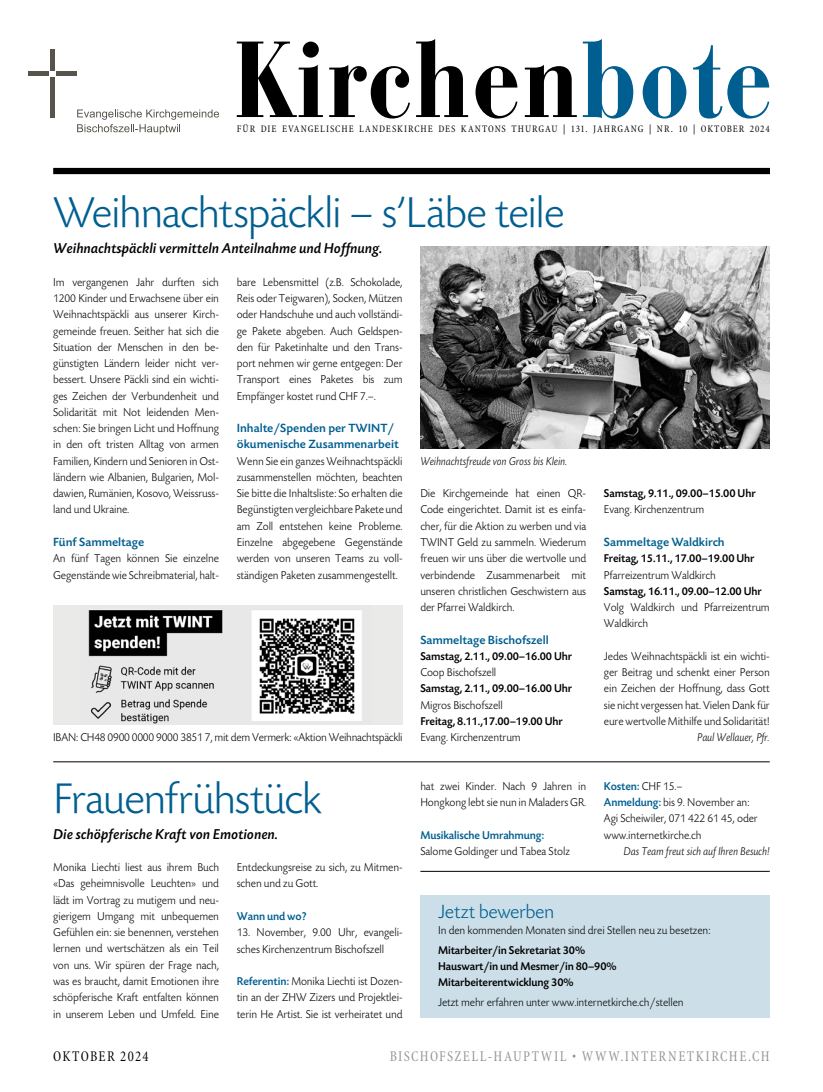
<style>
.page{position:relative;width:823px;height:1092px;background:#fff}
.page>*{position:absolute;margin:0;border:0;box-sizing:border-box;transform-origin:0 0}
.t1{font:300 45px "Today SBOP";letter-spacing:-.03em;color:#005f90}
.t2{font:300 20px "Today SBOP";letter-spacing:-.02em;color:#005f90}
.t3{font:italic 500 15px "Today SBOP";color:#000}
.t4{font:condensed 15px "Minion";letter-spacing:.105em;color:#959490;scale:.95 1}
.t5{font:condensed 15px "Minion";letter-spacing:.09em;color:#000;scale:.95 1}
.t6{font:500 12.5px/16.2px "Today SBOP";color:#005f90}
.t7{font:300 11.88px/16.2px "Today SBOP";letter-spacing:-.01em;color:#000;scale:.95 1}
.t8{font:500 11.88px/16.2px "Today SBOP";letter-spacing:-.01em;color:#000;scale:.95 1}
.t9{font:italic 300 11.88px "Today SBOP";letter-spacing:-.01em;color:#000;scale:.95 1}
.t10{font:500 11.88px "Today SBOP";letter-spacing:-.01em;color:#005f90;scale:.95 1}
.t11{font:condensed 10.12px "Minion";letter-spacing:.095em;color:#000}
.s1{font-weight:500;color:#005f90}
</style>
<div class="page">
<div style="left:420px;top:894px;width:349px;height:123px;background:#ccdfe9"></div>
<svg style="left:237px;top:42px;width:86px;height:75px"></svg>
<svg style="left:329px;top:65px;width:81px;height:53px"></svg>
<svg style="left:416px;top:39px;width:52px;height:78px"></svg>
<svg style="left:475px;top:66px;width:42px;height:52px"></svg>
<svg style="left:524px;top:65px;width:52px;height:52px"></svg>
<svg style="left:582px;top:39px;width:51px;height:79px"></svg>
<svg style="left:642px;top:66px;width:44px;height:52px"></svg>
<svg style="left:693px;top:45px;width:75px;height:73px"></svg>
<div style="left:53px;top:168px;width:716px;height:6px;background:#000"></div>
<div style="left:50px;top:77px;width:5px;height:40px;background:#57544b"></div>
<div style="left:50px;top:49px;width:5px;height:21px;background:#57544b"></div>
<hr style="left:56px;top:72px;width:21px;height:4px;background:#57544b">
<hr style="left:28px;top:72px;width:21px;height:4px;background:#57544b">
<svg style="left:77px;top:109px;width:142px;height:25px"></svg>
<img style="left:420px;top:247px;width:349px;height:201px">
<img style="left:80px;top:605px;width:292px;height:119px">
<hr style="left:53px;top:761px;width:716px;height:1px;background:#000">
<hr style="left:420px;top:871px;width:349px;height:1px;background:#000">
<div style="left:53px;top:605px;width:27px;height:119px;background:#eaeae9"></div>
<div style="left:372px;top:605px;width:30px;height:119px;background:#eaeae9"></div>
<p class="t11" style="left:237px;top:124px;width:534px">FÜR DIE EVANGELISCHE LANDESKIRCHE DES KANTONS THURGAU | 131. JAHRGANG | NR. 10 | OKTOBER 2024</p>
<h1 class="t1" style="left:53px;top:189px;width:513px">Weihnachtspäckli – s’Läbe teile</h1>
<p class="t3" style="left:53px;top:240px;width:330px">Weihnachtspäckli vermitteln Anteilnahme und Hoffnung.</p>
<p class="t7" style="left:53px;top:274px;width:176px">Im vergangenen Jahr durften sich 1200 Kinder und Erwachsene über ein Weihnachtspäckli aus unserer Kirch&shy;gemeinde freuen. Seither hat sich die Situation der Menschen in den be-- günstigten Ländern leider nicht ver&shy;bessert. Unsere Päckli sind ein wichti&shy;ges Zeichen der Verbundenheit und Solidarität mit Not leidenden Men&shy;schen: Sie bringen Licht und Hoffnung in den oft tristen Alltag von armen Familien, Kindern und Senioren in Ost&shy;ländern wie Albanien, Bulgarien, Mol&shy;dawien, Rumänien, Kosovo, Weissruss&shy;land und Ukraine.</p>
<p class="t6" style="left:53px;top:534px;width:93px">Fünf Sammeltage</p>
<p class="t7" style="left:53px;top:550px;width:176px">An fünf Tagen können Sie einzelne<br>Gegenstände wie Schreibmaterial, halt-</p>
<p class="t7" style="left:237px;top:274px;width:176px;text-align:justify">bare Lebensmittel (z.B. Schokolade, Reis oder Teigwaren), Socken, Mützen oder Handschuhe und auch vollständi&shy;ge Pakete abgeben. Auch Geldspen&shy;den für Paketinhalte und den Trans&shy;port nehmen wir gerne entgegen: Der Transport eines Paketes bis zum Empfänger kostet rund CHF 7.–.</p>
<p class="t6" style="left:237px;top:420px;width:163px">Inhalte/Spenden per TWINT/ ökumenische Zusammenarbeit</p>
<p class="t7" style="left:237px;top:453px;width:176px;text-align:justify">Wenn Sie ein ganzes Weihnachtspäckli zusammenstellen möchten, beachten Sie bitte die Inhaltsliste: So erhalten die Begünstigten vergleichbare Pakete und am Zoll entstehen keine Probleme.<br>Einzelne abgegebene Gegenstände werden von unseren Teams zu voll&shy;ständigen Paketen zusammengestellt.</p>
<p class="t9" style="left:420px;top:454px;width:156px">Weihnachtsfreude von Gross bis Klein.</p>
<p class="t7" style="left:420px;top:485px;width:176px;text-align:justify">Die Kirchgemeinde hat einen QR-Code eingerichtet. Damit ist es einfa&shy;cher, für die Aktion zu werben und via TWINT Geld zu sammeln. Wiederum freuen wir uns über die wertvolle und verbindende Zusammenarbeit mit unseren christlichen Geschwistern aus der Pfarrei Waldkirch.</p>
<p class="t6" style="left:420px;top:631px;width:130px">Sammeltage Bischofszell</p>
<p class="t8" style="left:420px;top:648px;width:161px">Samstag, 2.11., 09.00–16.00 Uhr</p>
<p class="t7" style="left:420px;top:664px;width:81px">Coop Bischofszell</p>
<p class="t8" style="left:420px;top:680px;width:161px">Samstag, 2.11., 09.00–16.00 Uhr</p>
<p class="t7" style="left:420px;top:697px;width:88px">Migros Bischofszell</p>
<p class="t8" style="left:420px;top:713px;width:151px">Freitag, 8.11.,17.00–19.00 Uhr</p>
<p class="t7" style="left:420px;top:729px;width:107px">Evang. Kirchenzentrum</p>
<p class="t7" style="left:53px;top:729px;width:369px">IBAN: CH48 0900 0000 9000 3851 7, mit dem Vermerk: «Aktion Weihnachtspäckli</p>
<h1 class="t1" style="left:53px;top:774px;width:270px">Frauenfrühstück</h1>
<p class="t3" style="left:53px;top:825px;width:226px">Die schöpferische Kraft von Emotionen.</p>
<p class="t7" style="left:420px;top:778px;width:176px">hat zwei Kinder. Nach 9 Jahren in<br>Hongkong lebt sie nun in Maladers GR.</p>
<p class="t10" style="left:420px;top:828px;width:132px">Musikalische Umrahmung:</p>
<p class="t7" style="left:420px;top:843px;width:159px">Salome Goldinger und Tabea Stolz</p>
<p class="t8" style="left:603px;top:485px;width:161px">Samstag, 9.11., 09.00–15.00 Uhr</p>
<p class="t7" style="left:603px;top:502px;width:107px">Evang. Kirchenzentrum</p>
<p class="t6" style="left:603px;top:534px;width:122px">Sammeltage Waldkirch</p>
<p class="t8" style="left:603px;top:550px;width:160px">Freitag, 15.11., 17.00–19.00 Uhr</p>
<p class="t7" style="left:603px;top:567px;width:119px">Pfarreizentrum Waldkirch</p>
<p class="t8" style="left:603px;top:583px;width:167px">Samstag, 16.11., 09.00–12.00 Uhr</p>
<p class="t7" style="left:603px;top:599px;width:176px">Volg Waldkirch und Pfarreizentrum<br>Waldkirch</p>
<p class="t7" style="left:603px;top:648px;width:176px;text-align:justify">Jedes Weihnachtspäckli ist ein wichti&shy;ger Beitrag und schenkt einer Person ein Zeichen der Hoffnung, dass Gott sie nicht vergessen hat. Vielen Dank für eure wertvolle Mithilfe und Solidarität!</p>
<p class="t9" style="left:696px;top:731px;width:78px">Paul Wellauer, Pfr.</p>
<p class="t7" style="left:603px;top:778px;width:163px"><span class="s1">Kosten:</span> CHF 15.–<br><span class="s1">Anmeldung:</span> bis 9. November an:<br>Agi Scheiwiler, 071 422 61 45, oder www.internetkirche.ch</p>
<p class="t9" style="left:623px;top:844px;width:155px">Das Team freut sich auf Ihren Besuch!</p>
<p class="t7" style="left:53px;top:859px;width:176px;text-align:justify">Monika Liechti liest aus ihrem Buch «Das geheimnisvolle Leuchten» und lädt im Vortrag zu mutigem und neu&shy;gierigem Umgang mit unbequemen Gefühlen ein: sie benennen, verstehen lernen und wertschätzen als ein Teil von uns. Wir spüren der Frage nach, was es braucht, damit Emotionen ihre schöpferische Kraft entfalten können in unserem Leben und Umfeld. Eine</p>
<p class="t7" style="left:237px;top:859px;width:176px">Entdeckungsreise zu sich, zu Mitmen&shy;schen und zu Gott.</p>
<p class="t10" style="left:237px;top:909px;width:75px">Wann und wo?</p>
<p class="t7" style="left:237px;top:924px;width:176px">13. November, 9.00 Uhr, evangeli&shy;sches Kirchenzentrum Bischofszell</p>
<p class="t7" style="left:237px;top:973px;width:176px;text-align:justify"><span class="s1">Referentin:</span> Monika Liechti ist Dozen&shy;tin an der ZHW Zizers und Projektlei&shy;terin He Artist. Sie ist verheiratet und</p>
<h2 class="t2" style="left:438px;top:900px;width:118px">Jetzt bewerben</h2>
<p class="t7" style="left:438px;top:922px;width:288px">In den kommenden Monaten sind drei Stellen neu zu besetzen:</p>
<p class="t8" style="left:438px;top:942px;width:189px">Mitarbeiter/in Sekretariat 30%<br>Hauswart/in und Mesmer/in 80–90%<br>Mitarbeiterentwicklung 30%</p>
<p class="t7" style="left:438px;top:994px;width:260px">Jetzt mehr erfahren unter www.internetkirche.ch/stellen</p>
<p class="t5" style="left:53px;top:1048px;width:102px">OKTOBER 2024</p>
<p class="t4" style="left:389px;top:1048px;width:401px">BISCHOFSZELL-HAUPTWIL • WWW.INTERNETKIRCHE.CH</p>
</div>
